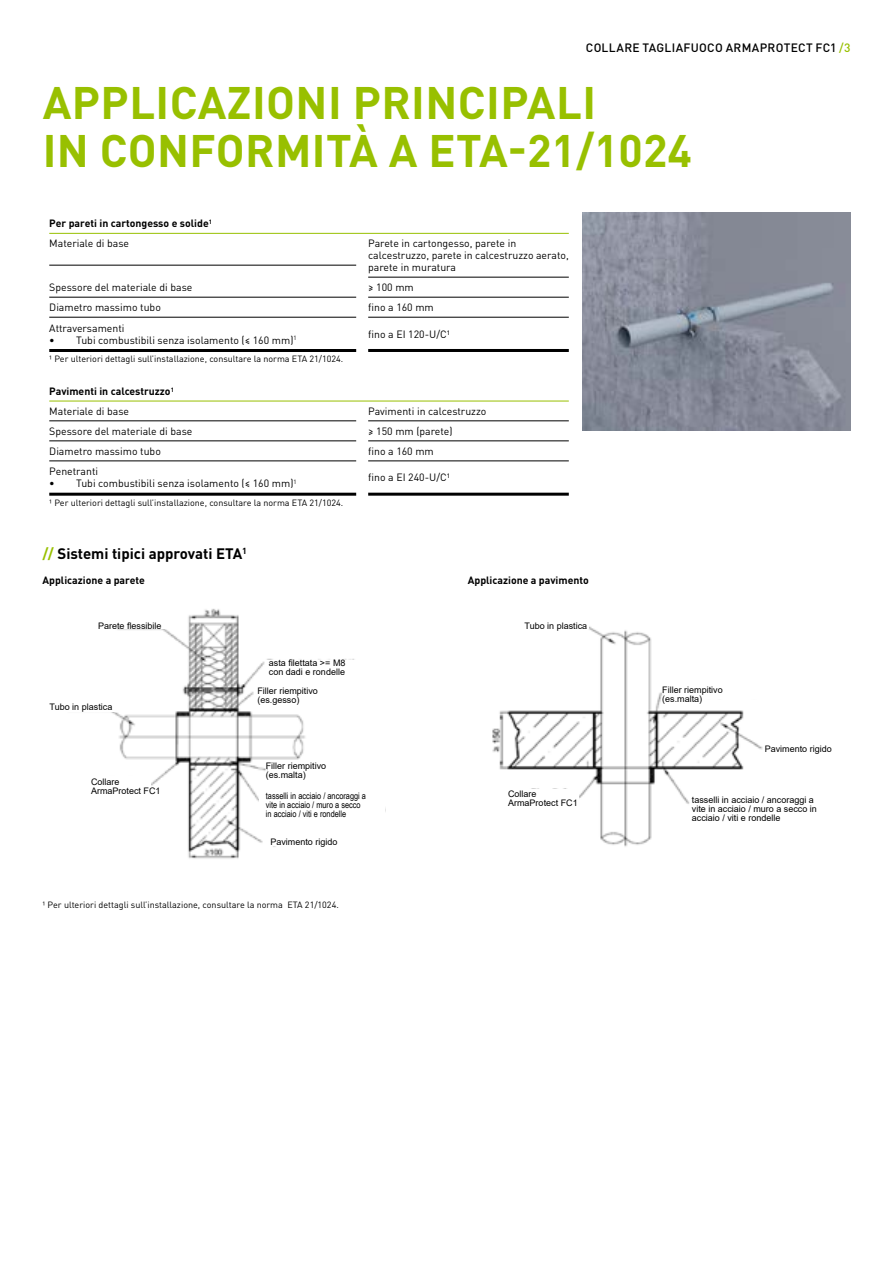
<style>
.page{position:relative;width:893px;height:1263px;background:#fff}
.page>*{position:absolute;margin:0;border:0;box-sizing:border-box;transform-origin:0 0}
.t1{font:700 45px/48px "DIN Pro";letter-spacing:.01em;color:#98c000}
.t2{font:700 15px "DIN Pro";color:#000}
.t3{font:500 12px "DIN Pro";letter-spacing:.025em;color:#000}
.t4{font:10.5px/12px "DIN Pro";color:#000}
.t5{font:700 10.5px/20px "DIN Pro";color:#000}
.t6{font:9px/9px "Arial";color:#000}
.t7{font:9px "DIN Pro";color:#000}
.t8{font:9px/9px "Arial Narrow";color:#000}
.s1{color:#98c000}
.s2{font-weight:400}
</style>
<div class="page">
<img style="left:583px;top:213px;width:267px;height:218px">
<hr style="left:49px;top:233px;width:520px;height:1px;background:#98c000">
<hr style="left:49px;top:265px;width:307px;height:1px;background:#000">
<hr style="left:368px;top:277px;width:201px;height:1px;background:#000">
<hr style="left:49px;top:297px;width:307px;height:1px;background:#000">
<hr style="left:368px;top:297px;width:201px;height:1px;background:#000">
<hr style="left:49px;top:317px;width:307px;height:1px;background:#000">
<hr style="left:368px;top:317px;width:201px;height:1px;background:#000">
<hr style="left:49px;top:349px;width:307px;height:3px;background:#000">
<hr style="left:368px;top:349px;width:201px;height:3px;background:#000">
<hr style="left:49px;top:401px;width:520px;height:1px;background:#98c000">
<hr style="left:49px;top:421px;width:307px;height:1px;background:#000">
<hr style="left:368px;top:421px;width:201px;height:1px;background:#000">
<hr style="left:49px;top:441px;width:307px;height:1px;background:#000">
<hr style="left:368px;top:441px;width:201px;height:1px;background:#000">
<hr style="left:49px;top:461px;width:307px;height:1px;background:#000">
<hr style="left:368px;top:461px;width:201px;height:1px;background:#000">
<hr style="left:49px;top:493px;width:307px;height:3px;background:#000">
<hr style="left:368px;top:493px;width:201px;height:3px;background:#000">
<img style="left:111px;top:608px;width:275px;height:251px">
<img style="left:492px;top:626px;width:271px;height:221px">
<div style="left:91px;top:615px;width:84px;height:14px;background:#fff"></div>
<div style="left:254px;top:687px;width:93px;height:14px;background:#fff"></div>
<div style="left:266px;top:659px;width:93px;height:23px;background:#fff"></div>
<div style="left:52px;top:698px;width:84px;height:14px;background:#fff"></div>
<div style="left:268px;top:761px;width:84px;height:14px;background:#fff"></div>
<div style="left:57px;top:776px;width:93px;height:23px;background:#fff"></div>
<div style="left:259px;top:792px;width:126px;height:23px;background:#fff"></div>
<div style="left:263px;top:832px;width:84px;height:14px;background:#fff"></div>
<div style="left:505px;top:615px;width:84px;height:14px;background:#fff"></div>
<div style="left:690px;top:796px;width:145px;height:23px;background:#fff"></div>
<div style="left:486px;top:788px;width:93px;height:23px;background:#fff"></div>
<div style="left:664px;top:685px;width:99px;height:14px;background:#fff"></div>
<p class="t3" style="left:586px;top:38px;width:266px">COLLARE TAGLIAFUOCO ARMAPROTECT FC1 <span class="s1">/3</span></p>
<h1 class="t1" style="left:43px;top:73px;width:651px">APPLICAZIONI PRINCIPALI<br>IN CONFORMITÀ A ETA-21/1024</h1>
<p class="t5" style="left:49px;top:212px;width:164px">Per pareti in cartongesso e solide<sup>1<br></sup><span class="s2">Materiale di base</span></p>
<p class="t4" style="left:368px;top:237px;width:202px">Parete in cartongesso, parete in calcestruzzo, parete in calcestruzzo aerato, parete in muratura</p>
<p class="t4" style="left:49px;top:281px;width:145px">Spessore del materiale di base</p>
<p class="t4" style="left:368px;top:281px;width:47px">≥ 100 mm</p>
<p class="t4" style="left:49px;top:301px;width:113px">Diametro massimo tubo</p>
<p class="t4" style="left:368px;top:301px;width:67px">fino a 160 mm</p>
<p class="t4" style="left:49px;top:321px;width:77px">Attraversamenti</p>
<p class="t4" style="left:49px;top:333px;width:249px">• Tubi combustibili senza isolamento (≤ 160 mm)<sup>1</sup></p>
<p class="t4" style="left:368px;top:327px;width:83px">fino a EI 120-U/C¹</p>
<p class="t7" style="left:49px;top:352px;width:296px">¹ Per ulteriori dettagli sull’installazione, consultare la norma ETA 21/1024.</p>
<p class="t5" style="left:49px;top:380px;width:126px">Pavimenti in calcestruzzo<sup>1<br></sup><span class="s2">Materiale di base</span></p>
<p class="t4" style="left:368px;top:404px;width:120px">Pavimenti in calcestruzzo</p>
<p class="t4" style="left:49px;top:424px;width:145px">Spessore del materiale di base</p>
<p class="t4" style="left:368px;top:424px;width:86px">≥ 150 mm (parete)</p>
<p class="t4" style="left:49px;top:444px;width:113px">Diametro massimo tubo</p>
<p class="t4" style="left:368px;top:444px;width:67px">fino a 160 mm</p>
<p class="t4" style="left:49px;top:464px;width:50px">Penetranti</p>
<p class="t4" style="left:49px;top:476px;width:249px">• Tubi combustibili senza isolamento (≤ 160 mm)<sup>1</sup></p>
<p class="t4" style="left:368px;top:470px;width:83px">fino a EI 240-U/C¹</p>
<p class="t7" style="left:49px;top:496px;width:296px">¹ Per ulteriori dettagli sull’installazione, consultare la norma ETA 21/1024.</p>
<h2 class="t2" style="left:43px;top:541px;width:206px"><span class="s1">//</span> Sistemi tipici approvati ETA<sup>1</sup></h2>
<p class="t5" style="left:43px;top:569px;width:104px">Applicazione a parete</p>
<p class="t6" style="left:98px;top:621px;width:65px">Parete flessibile</p>
<p class="t6" style="left:50px;top:703px;width:64px">Tubo in plastica</p>
<p class="t6" style="left:269px;top:659px;width:78px">asta filettata &gt;= M8 con dadi e rondelle</p>
<p class="t6" style="left:257px;top:686px;width:62px">Filler riempitivo (es.gesso)</p>
<p class="t5" style="left:468px;top:569px;width:123px">Applicazione a pavimento</p>
<p class="t6" style="left:525px;top:621px;width:64px">Tubo in plastica</p>
<p class="t6" style="left:91px;top:777px;width:71px">Collare<br>ArmaProtect FC1</p>
<p class="t6" style="left:266px;top:761px;width:62px">Filler riempitivo (es.malta)</p>
<p class="t8" style="left:266px;top:791px;width:102px">tasselli in acciaio / ancoraggi a vite in acciaio / muro a secco in acciaio / viti e rondelle</p>
<p class="t6" style="left:270px;top:838px;width:69px">Pavimento rigido</p>
<p class="t6" style="left:508px;top:790px;width:71px">Collare<br>ArmaProtect FC1</p>
<p class="t7" style="left:43px;top:897px;width:298px">¹ Per ulteriori dettagli sull’installazione, consultare la norma ETA 21/1024.</p>
<p class="t6" style="left:662px;top:686px;width:62px">Filler riempitivo (es.malta)</p>
<p class="t6" style="left:765px;top:745px;width:69px">Pavimento rigido</p>
<p class="t6" style="left:692px;top:795px;width:127px">tasselli in acciaio / ancoraggi a vite in acciaio / muro a secco in acciaio / viti e rondelle</p>
</div>
